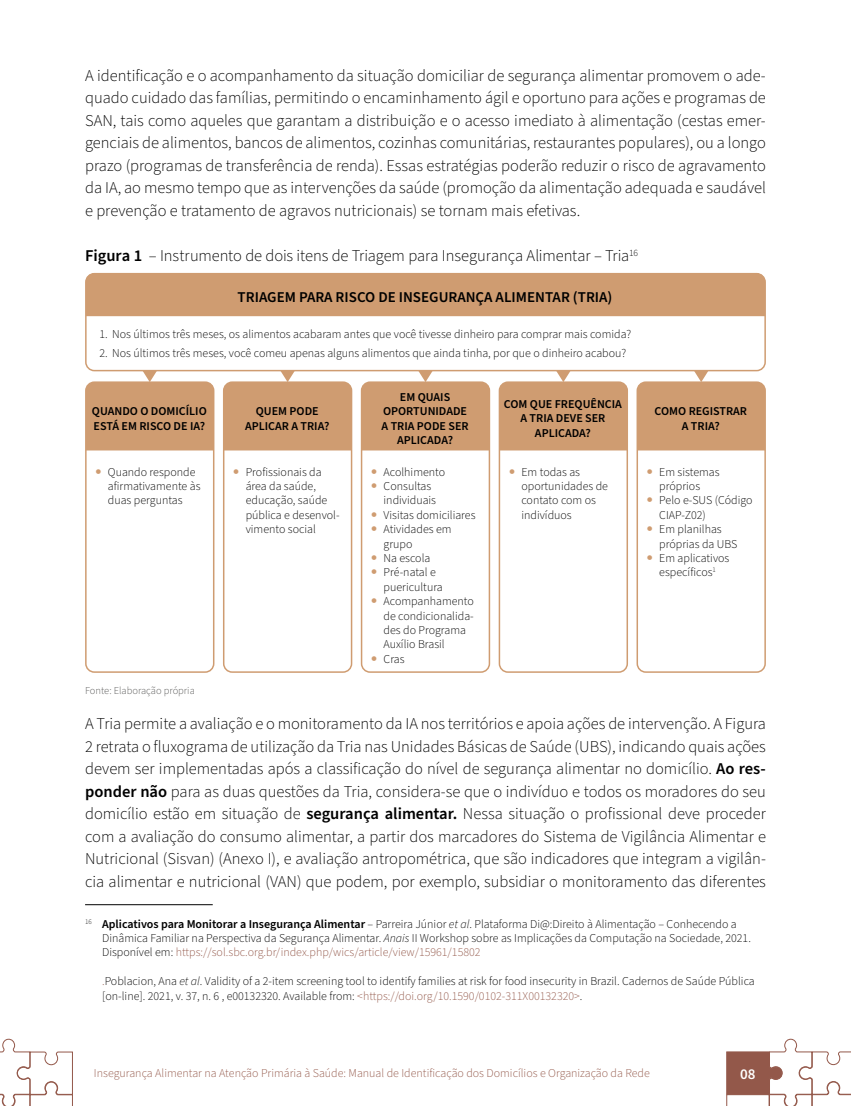
<style>
.page{position:relative;width:851px;height:1106px;background:#fff}
.page>*{position:absolute;margin:0;border:0;box-sizing:border-box;transform-origin:0 0}
.t1{font:300 16.5px/22.5px "Source Sans Pro";color:#000;text-align:justify}
.t2{font:600 15px "Source Sans Pro";color:#000}
.t3{font:600 15px "Source Sans Pro";color:#fff}
.t4{font:300 12px/14.4px "Source Sans Pro";color:#000}
.t5{font:600 12px/14.4px "Source Sans Pro";color:#000;text-align:center}
.t6{font:300 12px "Source Sans Pro";color:#93584a}
.t7{font:300 10.5px "Source Sans Pro";color:#575756}
.s1{font-weight:600}
.s2{font-style:italic}
.s3{color:#93584a}
</style>
<div class="page">
<svg style="left:0;top:1038px;width:73px;height:68px"></svg>
<svg style="left:726px;top:1038px;width:124px;height:68px"></svg>
<div style="left:85px;top:273px;width:680px;height:98px;border:2px solid #cf9c71;border-radius:9px"></div>
<div style="left:86px;top:273px;width:679px;height:43px;background:#cf9c71"></div>
<div style="left:85px;top:381px;width:129px;height:292px;border:2px solid #cf9c71;border-radius:9px"></div>
<svg style="left:86px;top:370px;width:128px;height:80px;background:#d4a882"></svg>
<div style="left:223px;top:381px;width:129px;height:292px;border:2px solid #cf9c71;border-radius:9px"></div>
<svg style="left:224px;top:370px;width:127px;height:80px;background:#d4a782"></svg>
<div style="left:361px;top:381px;width:129px;height:292px;border:2px solid #cf9c71;border-radius:9px"></div>
<svg style="left:361px;top:370px;width:128px;height:80px;background:#d4a882"></svg>
<div style="left:498px;top:381px;width:130px;height:292px;border:2px solid #cf9c71;border-radius:9px"></div>
<svg style="left:499px;top:370px;width:128px;height:80px;background:#d4a882"></svg>
<div style="left:636px;top:381px;width:129px;height:292px;border:2px solid #cf9c71;border-radius:9px"></div>
<svg style="left:637px;top:370px;width:128px;height:80px;background:#d4a882"></svg>
<hr style="left:85px;top:904px;width:128px;height:1px;background:#000">
<p class="t1" style="left:85px;top:64px;width:682px">A identificação e o acompanhamento da situação domiciliar de segurança alimentar promovem o ade&shy;quado cuidado das famílias, permitindo o encaminhamento ágil e oportuno para ações e programas de SAN, tais como aqueles que garantam a distribuição e o acesso imediato à alimentação (cestas emer&shy;genciais de alimentos, bancos de alimentos, cozinhas comunitárias, restaurantes populares), ou a longo prazo (programas de transferência de renda). Essas estratégias poderão reduzir o risco de agravamento da IA, ao mesmo tempo que as intervenções da saúde (promoção da alimentação adequada e saudável e prevenção e tratamento de agravos nutricionais) se tornam mais efetivas.</p>
<p class="t1" style="left:85px;top:245px;width:554px"><span class="s1">Figura 1</span> – Instrumento de dois itens de Triagem para Insegurança Alimentar – Tria<sup>16</sup></p>
<p class="t2" style="left:237px;top:287px;width:376px">TRIAGEM PARA RISCO DE INSEGURANÇA ALIMENTAR (TRIA)</p>
<p class="t4" style="left:99px;top:327px;width:533px">1. Nos últimos três meses, os alimentos acabaram antes que você tivesse dinheiro para comprar mais comida?</p>
<p class="t4" style="left:99px;top:346px;width:528px">2. Nos últimos três meses, você comeu apenas alguns alimentos que ainda tinha, por que o dinheiro acabou?</p>
<p class="t5" style="left:92px;top:404px;width:116px;text-align:left">QUANDO O DOMICÍLIO<br>ESTÁ EM RISCO DE IA?</p>
<p class="t4" style="left:108px;top:465px;width:94px">Quando responde afirmativamente às duas perguntas</p>
<p class="t5" style="left:245px;top:404px;width:86px">QUEM PODE<br>APLICAR A TRIA?</p>
<p class="t4" style="left:246px;top:465px;width:95px">Profissionais da área da saúde, educação, saúde pública e desenvol&shy;vimento social</p>
<p class="t5" style="left:381px;top:390px;width:88px">EM QUAIS<br>OPORTUNIDADE<br>A TRIA PODE SER<br>APLICADA?</p>
<p class="t4" style="left:383px;top:465px;width:93px">Acolhimento<br>Consultas individuais<br>Visitas domiciliares<br>Atividades em grupo<br>Na escola<br>Pré-natal e puericultura<br>Acompanhamento de condicionalida&shy;des do Programa<br>Auxílio Brasil<br>Cras</p>
<p class="t5" style="left:504px;top:397px;width:119px">COM QUE FREQUÊNCIA<br>A TRIA DEVE SER<br>APLICADA?</p>
<p class="t4" style="left:521px;top:465px;width:88px">Em todas as oportunidades de contato com os indivíduos</p>
<p class="t5" style="left:654px;top:404px;width:94px">COMO REGISTRAR<br>A TRIA?</p>
<p class="t4" style="left:659px;top:465px;width:95px">Em sistemas próprios<br>Pelo e-SUS (Código<br>CIAP-Z02)<br>Em planilhas próprias da UBS<br>Em aplicativos específicos<sup>1</sup></p>
<p class="t7" style="left:85px;top:683px;width:111px">Fonte: Elaboração própria</p>
<p class="t1" style="left:85px;top:713px;width:682px">A Tria permite a avaliação e o monitoramento da IA nos territórios e apoia ações de intervenção. A Figura 2 retrata o fluxograma de utilização da Tria nas Unidades Básicas de Saúde (UBS), indicando quais ações devem ser implementadas após a classificação do nível de segurança alimentar no domicílio. <span class="s1">Ao res&shy;ponder não</span> para as duas questões da Tria, considera-se que o indivíduo e todos os moradores do seu domicílio estão em situação de <span class="s1">segurança alimentar.</span> Nessa situação o profissional deve proceder com a avaliação do consumo alimentar, a partir dos marcadores do Sistema de Vigilância Alimentar e Nutricional (Sisvan) (Anexo I), e avaliação antropométrica, que são indicadores que integram a vigilân&shy;cia alimentar e nutricional (VAN) que podem, por exemplo, subsidiar o monitoramento das diferentes</p>
<p class="t4" style="left:102px;top:916px;width:650px;text-indent:-17px"><sup>16</sup> <span class="s1">Aplicativos para Monitorar a Insegurança Alimentar</span> – Parreira Júnior <span class="s2">et al</span>. Plataforma Di@:Direito à Alimentação – Conhecendo a<br>Dinâmica Familiar na Perspectiva da Segurança Alimentar. <span class="s2">Anais</span> II Workshop sobre as Implicações da Computação na Sociedade, 2021.<br>Disponível em: <span class="s3">https://sol.sbc.org.br/index.php/wics/article/view/15961/15802</span></p>
<p class="t4" style="left:102px;top:974px;width:654px"><span class="s3">.</span>Poblacion, Ana <span class="s2">et al</span>. Validity of a 2-item screening tool to identify families at risk for food insecurity in Brazil. Cadernos de Saúde Pública [on-line]. 2021, v. 37, n. 6 , e00132320. Available from: <span class="s3">&lt;https://doi.org/10.1590/0102-311X00132320&gt;</span>.</p>
<p class="t6" style="left:94px;top:1065px;width:557px">Insegurança Alimentar na Atenção Primária à Saúde: Manual de Identificação dos Domicílios e Organização da Rede</p>
<p class="t3" style="left:740px;top:1063px;width:17px">08</p>
</div>
